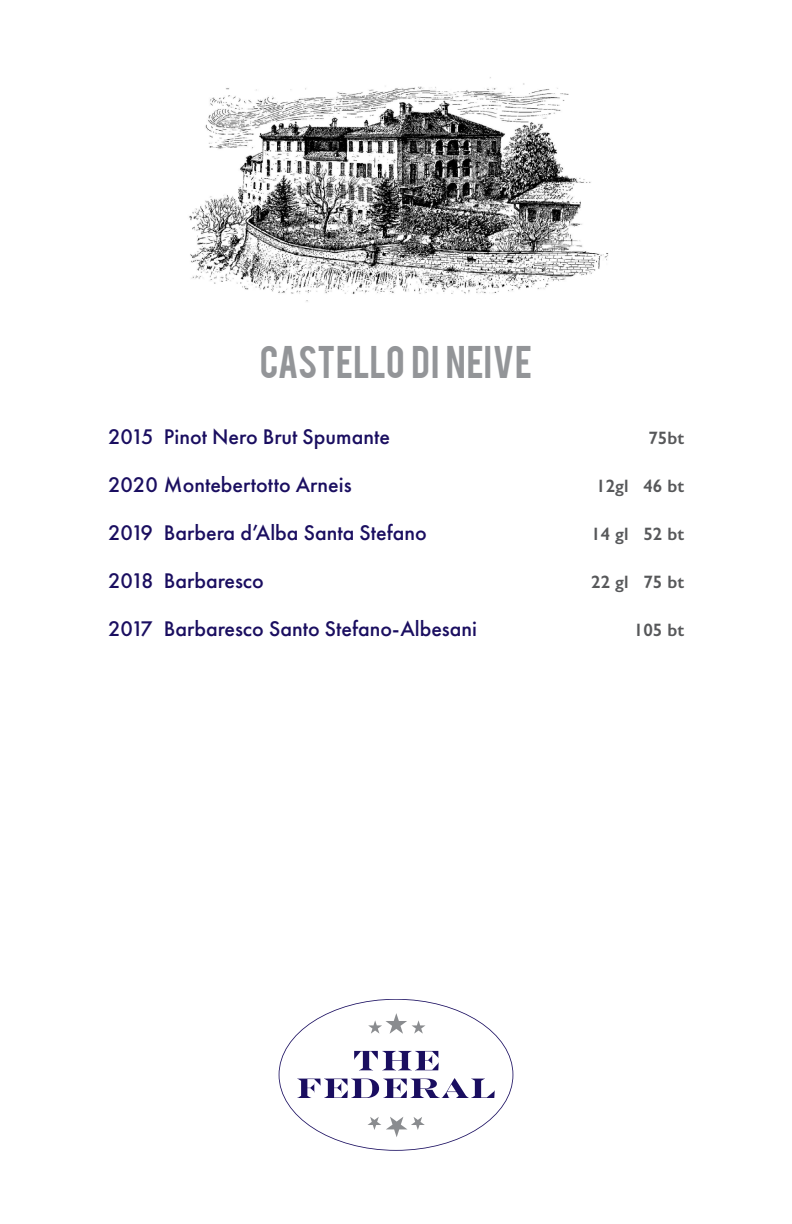
<style>
.page{position:relative;width:792px;height:1224px;background:#fff}
.page>*{position:absolute;margin:0;border:0;box-sizing:border-box;transform-origin:0 0}
.Page_Heads{font:36px "Bebas";color:#939598}
.Castello{font:500 22px "Futura PT";color:#1a0e60}
.Castello-2{font:600 18px "Gill Sans";color:#57585a}
</style>
<div class="page">
<img style="left:189px;top:77px;width:420px;height:225px">
<svg style="left:279px;top:999px;width:234px;height:152px"></svg>
<p class="Page_Heads" style="left:260px;top:336px;width:274px">CASTELLO DI NEIVE</p>
<p class="Castello" style="left:108px;top:423px;width:283px">2015 Pinot Nero Brut Spumante</p>
<p class="Castello-2" style="left:648px;top:427px;width:37px">75bt</p>
<p class="Castello" style="left:108px;top:471px;width:245px">2020 Montebertotto Arneis</p>
<p class="Castello-2" style="left:596px;top:475px;width:89px">12gl 46 bt</p>
<p class="Castello" style="left:108px;top:519px;width:320px">2019 Barbera d’Alba Santa Stefano</p>
<p class="Castello-2" style="left:591px;top:523px;width:94px">14 gl 52 bt</p>
<p class="Castello" style="left:108px;top:567px;width:157px">2018 Barbaresco</p>
<p class="Castello-2" style="left:591px;top:571px;width:94px">22 gl 75 bt</p>
<p class="Castello" style="left:108px;top:615px;width:371px">2017 Barbaresco Santo Stefano-Albesani</p>
<p class="Castello-2" style="left:634px;top:619px;width:52px">105 bt</p>
</div>
